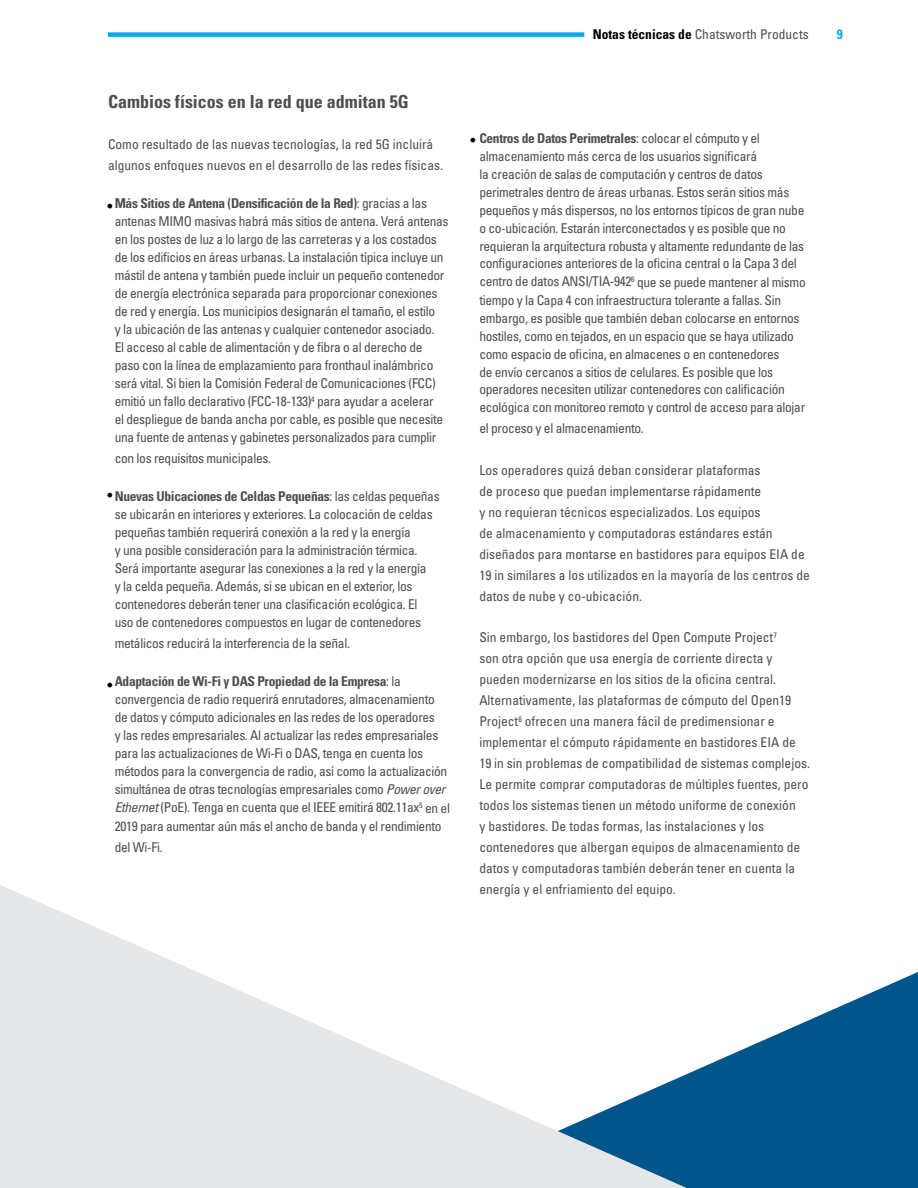
<style>
.page{position:relative;width:918px;height:1188px;background:#fff}
.page>*{position:absolute;margin:0;border:0;box-sizing:border-box;transform-origin:0 0}
.t1{font:700 condensed 18px "Univers LT Std";color:#4d4d4f}
.t2{font:18px "Minion Pro";color:#000}
.t3{font:condensed 13.5px/18px "Univers LT Std";letter-spacing:-.025em;color:#4d4d4f}
.t4{font:condensed 13.5px/21px "Univers LT Std";color:#4d4d4f}
.t5{font:700 condensed 13.5px "Univers LT Std";color:#00aae7}
.s1{font-weight:700;color:#000}
.s2{font-weight:700}
.s3{font-style:italic}
</style>
<div class="page">
<div style="left:108px;top:32px;width:476px;height:5px;background:#00aae7"></div>
<svg style="left:687px;top:972px;width:231px;height:216px;fill:#00558b"></svg>
<svg style="left:0;top:885px;width:687px;height:303px;fill:#e6e7e8"></svg>
<p class="t4" style="left:593px;top:24px;width:217px"><span class="s1">Notas técnicas de</span> Chatsworth Products</p>
<p class="t5" style="left:837px;top:26px;width:7px">9</p>
<h1 class="t1" style="left:108px;top:90px;width:302px">Cambios físicos en la red que admitan 5G</h1>
<p class="t4" style="left:108px;top:133px;width:337px">Como resultado de las nuevas tecnologías, la red 5G incluirá algunos enfoques nuevos en el desarrollo de las redes físicas.</p>
<p class="t3" style="left:115px;top:194px;width:335px"><span class="s2">Más Sitios de Antena (Densificación de la Red)</span>: gracias a las antenas MIMO masivas habrá más sitios de antena. Verá antenas en los postes de luz a lo largo de las carreteras y a los costados de los edificios en áreas urbanas. La instalación típica incluye un mástil de antena y también puede incluir un pequeño contenedor de energía electrónica separada para proporcionar conexiones de red y energía. Los municipios designarán el tamaño, el estilo<br>y la ubicación de las antenas y cualquier contenedor asociado.<br>El acceso al cable de alimentación y de fibra o al derecho de paso con la línea de emplazamiento para fronthaul inalámbrico será vital. Si bien la Comisión Federal de Comunicaciones (FCC) emitió un fallo declarativo (FCC-18-133)<sup>4</sup> para ayudar a acelerar<br>el despliegue de banda ancha por cable, es posible que necesite una fuente de antenas y gabinetes personalizados para cumplir</p>
<p class="t3" style="left:115px;top:449px;width:158px">con los requisitos municipales.</p>
<p class="t3" style="left:115px;top:487px;width:326px"><span class="s2">Nuevas Ubicaciones de Celdas Pequeñas</span>: las celdas pequeñas se ubicarán en interiores y exteriores. La colocación de celdas pequeñas también requerirá conexión a la red y la energía<br>y una posible consideración para la administración térmica.<br>Será importante asegurar las conexiones a la red y la energía<br>y la celda pequeña. Además, si se ubican en el exterior, los contenedores deberán tener una clasificación ecológica. El uso de contenedores compuestos en lugar de contenedores</p>
<p class="t3" style="left:115px;top:634px;width:237px">metálicos reducirá la interferencia de la señal.</p>
<p class="t3" style="left:115px;top:673px;width:337px"><span class="s2">Adaptación de Wi-Fi y DAS Propiedad de la Empresa</span>: la convergencia de radio requerirá enrutadores, almacenamiento de datos y cómputo adicionales en las redes de los operadores<br>y las redes empresariales. Al actualizar las redes empresariales para las actualizaciones de Wi-Fi o DAS, tenga en cuenta los métodos para la convergencia de radio, así como la actualización simultánea de otras tecnologías empresariales como <span class="s3">Power over Ethernet</span> (PoE). Tenga en cuenta que el IEEE emitirá 802.11ax<sup>5</sup> en el 2019 para aumentar aún más el ancho de banda y el rendimiento</p>
<p class="t3" style="left:115px;top:838px;width:49px">del Wi-Fi.</p>
<h1 class="t2" style="left:106px;top:192px;width:9px">•</h1>
<h1 class="t2" style="left:106px;top:482px;width:9px">•</h1>
<h1 class="t2" style="left:106px;top:671px;width:9px">•</h1>
<p class="t3" style="left:479px;top:129px;width:328px"><span class="s2">Centros de Datos Perimetrales</span>: colocar el cómputo y el almacenamiento más cerca de los usuarios significará<br>la creación de salas de computación y centros de datos perimetrales dentro de áreas urbanas. Estos serán sitios más pequeños y más dispersos, no los entornos típicos de gran nube o co-ubicación. Estarán interconectados y es posible que no requieran la arquitectura robusta y altamente redundante de las configuraciones anteriores de la oficina central o la Capa 3 del centro de datos ANSI/TIA-942<sup>6</sup> que se puede mantener al mismo tiempo y la Capa 4 con infraestructura tolerante a fallas. Sin embargo, es posible que también deban colocarse en entornos hostiles, como en tejados, en un espacio que se haya utilizado como espacio de oficina, en almacenes o en contenedores<br>de envío cercanos a sitios de celulares. Es posible que los operadores necesiten utilizar contenedores con calificación ecológica con monitoreo remoto y control de acceso para alojar</p>
<p class="t3" style="left:479px;top:420px;width:166px">el proceso y el almacenamiento.</p>
<p class="t4" style="left:479px;top:459px;width:332px">Los operadores quizá deban considerar plataformas<br>de proceso que puedan implementarse rápidamente<br>y no requieran técnicos especializados. Los equipos<br>de almacenamiento y computadoras estándares están diseñados para montarse en bastidores para equipos EIA de 19 in similares a los utilizados en la mayoría de los centros de datos de nube y co-ubicación.</p>
<p class="t4" style="left:479px;top:627px;width:332px">Sin embargo, los bastidores del Open Compute Project<sup>7<br></sup>son otra opción que usa energía de corriente directa y pueden modernizarse en los sitios de la oficina central.<br>Alternativamente, las plataformas de cómputo del Open19<br>Project<sup>8</sup> ofrecen una manera fácil de predimensionar e implementar el cómputo rápidamente en bastidores EIA de 19 in sin problemas de compatibilidad de sistemas complejos.<br>Le permite comprar computadoras de múltiples fuentes, pero todos los sistemas tienen un método uniforme de conexión<br>y bastidores. De todas formas, las instalaciones y los contenedores que albergan equipos de almacenamiento de datos y computadoras también deberán tener en cuenta la energía y el enfriamiento del equipo.</p>
<h1 class="t2" style="left:469px;top:126px;width:9px">•</h1>
</div>
